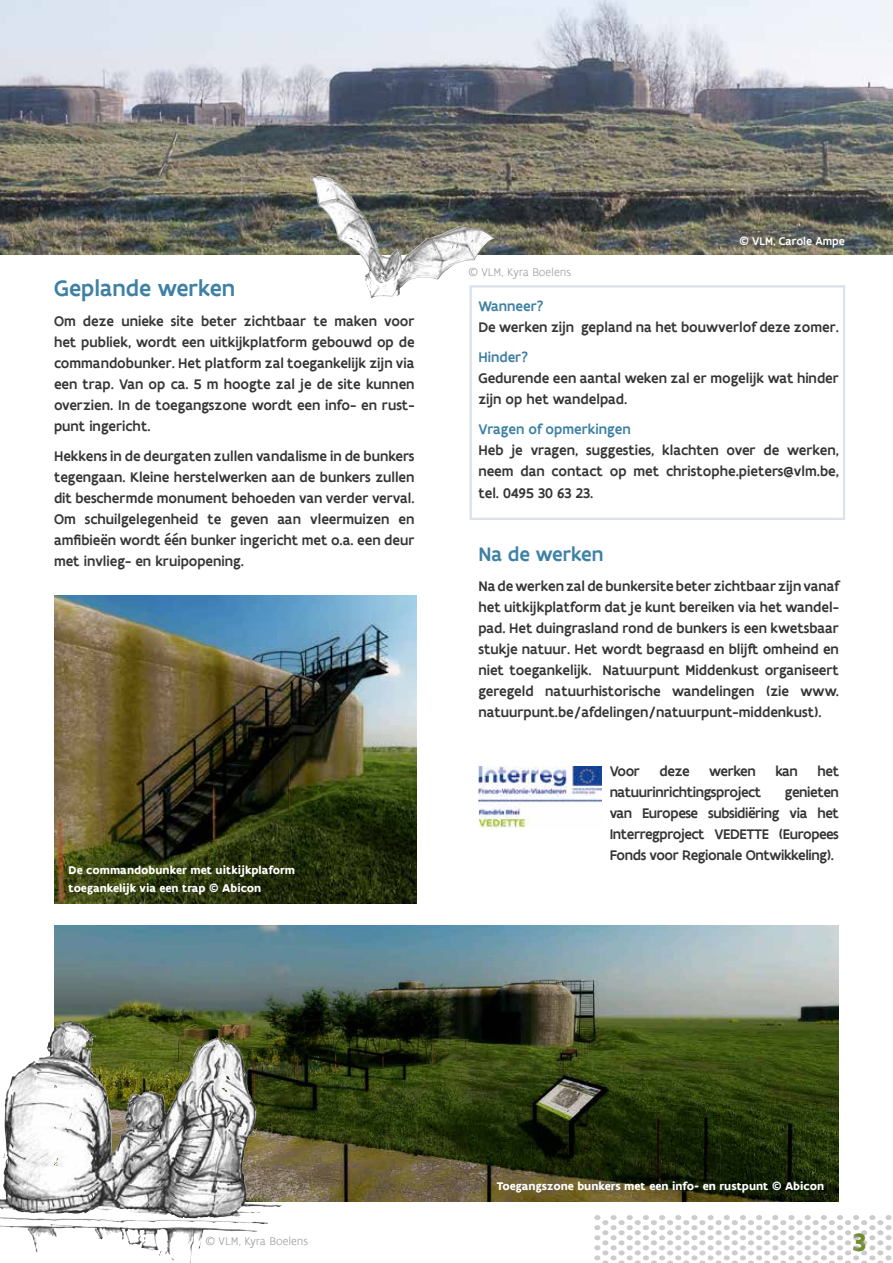
<style>
.page{position:relative;width:893px;height:1263px;background:#fff}
.page>*{position:absolute;margin:0;border:0;box-sizing:border-box;transform-origin:0 0}
.t1{font:700 27px "Flanders Art Sans";color:#6f8c2b}
.t2{font:500 24px "Flanders Art Sans";color:#3e81a3}
.t3{font:500 21px "Flanders Art Sans";color:#3e81a3}
.t4{font:500 15px/21px "Flanders Art Sans";color:#373636;text-align:justify}
.t5{font:500 15px "Flanders Art Sans";color:#3e81a3}
.t6{font:500 15px "Flanders Art Sans";letter-spacing:-.025em;color:#373636}
.t7{font:700 12px/18px "Flanders Art Sans";color:#fff}
.t8{font:300 12px "Flanders Art Sans";color:#989898}
.t9{font:500 12px "Flanders Art Sans";color:#fff}
</style>
<div class="page">
<svg style="left:594px;top:1215px;width:298px;height:48px"></svg>
<img style="left:0;top:0;width:893px;height:254px">
<img style="left:54px;top:925px;width:785px;height:277px">
<img style="left:54px;top:596px;width:362px;height:307px">
<img style="left:478px;top:767px;width:123px;height:61px">
<svg style="left:470px;top:285px;width:375px;height:235px"></svg>
<div style="left:471px;top:287px;width:372px;height:231px;border:1px solid #dae1eb"></div>
<img style="left:3px;top:1021px;width:66px;height:177px">
<img style="left:310px;top:176px;width:95px;height:120px">
<h2 class="t2" style="left:54px;top:273px;width:183px">Geplande werken</h2>
<p class="t4" style="left:54px;top:310px;width:362px">Om deze unieke site beter zichtbaar te maken voor het publiek, wordt een uitkijkplatform gebouwd op de commandobunker. Het platform zal toegankelijk zijn via een trap. Van op ca. 5 m hoogte zal je de site kunnen overzien. In de toegangszone wordt een info- en rust&shy;punt ingericht.</p>
<p class="t4" style="left:54px;top:445px;width:362px">Hekkens in de deurgaten zullen vandalisme in de bunkers tegengaan. Kleine herstelwerken aan de bunkers zullen dit beschermde monument behoeden van verder verval.<br>Om schuilgelegenheid te geven aan vleermuizen en amfibieën wordt één bunker ingericht met o.a. een deur met invlieg- en kruipopening.</p>
<p class="t7" style="left:69px;top:861px;width:228px">De commandobunker met uitkijkplaform toegankelijk via een trap © Abicon</p>
<p class="t8" style="left:468px;top:265px;width:104px">© VLM, Kyra Boelens</p>
<p class="t9" style="left:739px;top:233px;width:107px">© VLM, Carole Ampe</p>
<p class="t5" style="left:478px;top:296px;width:67px">Wanneer?</p>
<p class="t4" style="left:478px;top:316px;width:362px">De werken zijn gepland na het bouwverlof deze zomer.</p>
<p class="t5" style="left:478px;top:347px;width:51px">Hinder?</p>
<p class="t4" style="left:478px;top:367px;width:362px">Gedurende een aantal weken zal er mogelijk wat hinder zijn op het wandelpad.</p>
<p class="t5" style="left:478px;top:419px;width:154px">Vragen of opmerkingen</p>
<p class="t4" style="left:478px;top:439px;width:362px">Heb je vragen, suggesties, klachten over de werken, neem dan contact op met christophe.pieters@vlm.be,</p>
<p class="t4" style="left:478px;top:483px;width:116px">tel. 0495 30 63 23.</p>
<h3 class="t3" style="left:478px;top:541px;width:127px">Na de werken</h3>
<p class="t4" style="left:478px;top:576px;width:362px">Na de werken zal de bunkersite beter zichtbaar zijn vanaf het uitkijkplatform dat je kunt bereiken via het wandel&shy;pad. Het duingrasland rond de bunkers is een kwetsbaar stukje natuur. Het wordt begraasd en blijft omheind en niet toegankelijk. Natuurpunt Middenkust organiseert geregeld natuurhistorische wandelingen (zie www. natuurpunt.be/afdelingen/natuurpunt-middenkust).</p>
<p class="t4" style="left:610px;top:760px;width:32px">Voor</p>
<p class="t4" style="left:660px;top:760px;width:32px">deze</p>
<p class="t4" style="left:709px;top:760px;width:48px">werken</p>
<p class="t4" style="left:775px;top:760px;width:24px">kan</p>
<p class="t4" style="left:817px;top:760px;width:23px">het</p>
<p class="t6" style="left:610px;top:782px;width:153px">natuurinrichtingsproject</p>
<p class="t4" style="left:610px;top:781px;width:231px;text-indent:175px">genieten van Europese subsidiëring via het Interregproject VEDETTE (Europees Fonds voor Regionale Ontwikkeling).</p>
<p class="t8" style="left:205px;top:1234px;width:104px">© VLM, Kyra Boelens</p>
<p class="t7" style="left:497px;top:1177px;width:329px">Toegangszone bunkers met een info- en rustpunt © Abicon</p>
<h1 class="t1" style="left:852px;top:1225px;width:16px">3</h1>
</div>
